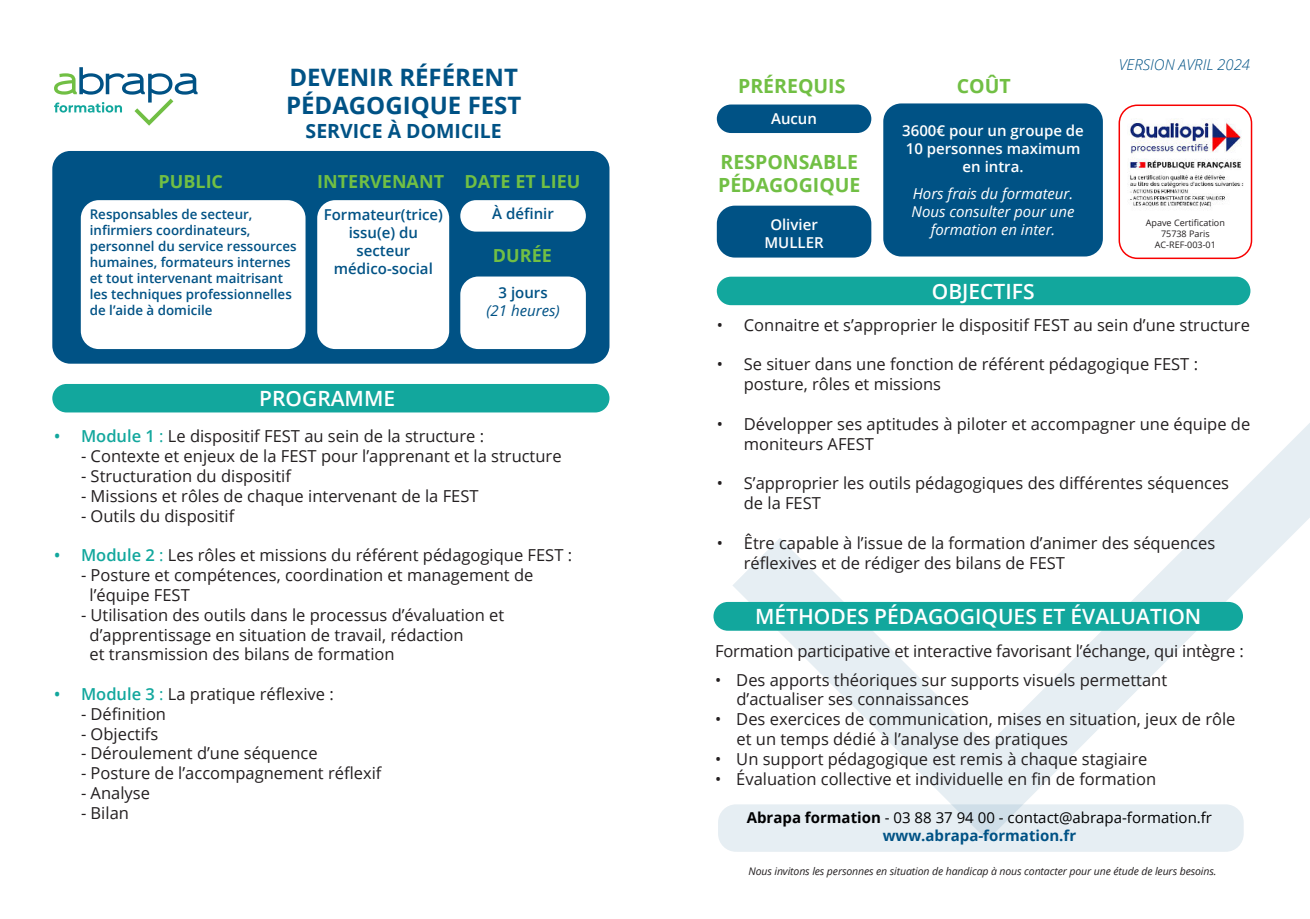
<style>
.page{position:relative;width:1310px;height:919px;background:#fff}
.page>*{position:absolute;margin:0;border:0;box-sizing:border-box;transform-origin:0 0}
.t1{font:700 24px/28.8px "Open Sans";color:#005285}
.t2{font:600 21px "Open Sans";color:#fff}
.t3{font:700 19.5px/23.4px "Open Sans";color:#71bf44}
.t4{font:700 19.5px "Open Sans";color:#005285}
.t5{font:700 18px "Open Sans";color:#71bf44}
.t6{font:16.5px/19.8px "Open Sans";color:#231f20}
.t7{font:15px/18px "Open Sans";color:#000001;text-align:center}
.t8{font:600 15px/18px "Open Sans";color:#fff;text-align:center}
.t9{font:600 15px/18px "Open Sans";color:#005285;text-align:center}
.t10{font:italic 15px/18px "Open Sans";color:#fff;text-align:center}
.t11{font:italic 300 15px "Open Sans";color:#005285}
.t12{font:italic 15px "Open Sans";color:#005285}
.t13{font:600 13.35px/16px "Open Sans";color:#005285}
.t14{font:italic 10.5px "Open Sans";letter-spacing:-.01em;color:#231f20}
.t15{font:9px/10.8px "Open Sans";color:#231f20;text-align:center}
.s1{font-weight:600;color:#12a79d}
.s2{color:#12a79d}
.s3{font-weight:700}
.s4{font-weight:700;color:#005285}
</style>
<div class="page">
<svg style="left:732px;top:423px;width:578px;height:417px"></svg>
<div style="left:52px;top:151px;width:557px;height:212px;background:#005285;border-radius:18px"></div>
<div style="left:317px;top:200px;width:132px;height:149px;background:#fff;border-radius:18px"></div>
<div style="left:81px;top:200px;width:224px;height:149px;background:#fff;border-radius:18px"></div>
<div style="left:717px;top:206px;width:154px;height:51px;background:#005285;border-radius:18px"></div>
<div style="left:883px;top:103px;width:220px;height:153px;background:#005285;border-radius:18px"></div>
<div style="left:717px;top:104px;width:154px;height:29px;background:#005285;border-radius:14px"></div>
<div style="left:717px;top:277px;width:533px;height:28px;background:#12a79d;border-radius:14px"></div>
<div style="left:713px;top:602px;width:530px;height:28px;background:#12a79d;border-radius:14px"></div>
<img style="left:1130px;top:119px;width:113px;height:88px">
<svg style="left:54px;top:67px;width:144px;height:59px"></svg>
<div style="left:1118px;top:104px;width:134px;height:155px;border:2px solid #f80000;border-radius:18px"></div>
<div style="left:460px;top:200px;width:126px;height:31px;background:#fff;border-radius:16px"></div>
<div style="left:460px;top:276px;width:126px;height:73px;background:#fff;border-radius:18px"></div>
<div style="left:718px;top:804px;width:525px;height:47px;background:#e6eef3;border-radius:18px"></div>
<div style="left:52px;top:384px;width:557px;height:28px;background:#12a79d;border-radius:14px"></div>
<h1 class="t1" style="left:286px;top:65px;width:237px">DEVENIR RÉFÉRENT<br>PÉDAGOGIQUE FEST</h1>
<p class="t4" style="left:306px;top:123px;width:198px">SERVICE À DOMICILE</p>
<p class="t5" style="left:158px;top:174px;width:66px">PUBLIC</p>
<p class="t5" style="left:317px;top:174px;width:128px">INTERVENANT</p>
<p class="t9" style="left:324px;top:207px;width:121px">Formateur(trice) issu(e) du secteur médico-social</p>
<p class="t13" style="left:90px;top:207px;width:208px">Responsables de secteur, infirmiers coordinateurs, personnel du service ressources humaines, formateurs internes et tout intervenant maitrisant les techniques professionnelles de l’aide à domicile</p>
<p class="t5" style="left:464px;top:174px;width:117px">DATE ET LIEU</p>
<p class="t9" style="left:492px;top:206px;width:63px">À définir</p>
<p class="t5" style="left:493px;top:248px;width:60px">DURÉE</p>
<p class="t9" style="left:498px;top:285px;width:51px">3 jours</p>
<p class="t12" style="left:486px;top:304px;width:75px">(21 heures)</p>
<p class="t2" style="left:259px;top:390px;width:137px">PROGRAMME</p>
<p class="t6" style="left:54px;top:428px;width:431px"><span class="s1">• Module 1</span> <span class="s2">:</span> Le dispositif FEST au sein de la structure :</p>
<p class="t6" style="left:81px;top:446px;width:482px">- Contexte et enjeux de la FEST pour l’apprenant et la structure</p>
<p class="t6" style="left:81px;top:468px;width:211px">- Structuration du dispositif</p>
<p class="t6" style="left:81px;top:487px;width:399px">- Missions et rôles de chaque intervenant de la FEST</p>
<p class="t6" style="left:81px;top:507px;width:155px">- Outils du dispositif</p>
<p class="t6" style="left:54px;top:547px;width:520px"><span class="s1">• Module 2</span> <span class="s2">:</span> Les rôles et missions du référent pédagogique FEST :</p>
<p class="t6" style="left:90px;top:567px;width:445px;text-indent:-9px">- Posture et compétences, coordination et management de l’équipe FEST</p>
<p class="t6" style="left:90px;top:606px;width:416px;text-indent:-9px">- Utilisation des outils dans le processus d’évaluation et d’apprentissage en situation de travail, rédaction<br>et transmission des bilans de formation</p>
<p class="t6" style="left:54px;top:683px;width:281px"><span class="s1">• Module 3</span> <span class="s2">:</span> La pratique réflexive :</p>
<p class="t6" style="left:81px;top:703px;width:87px">- Définition</p>
<p class="t6" style="left:81px;top:723px;width:79px">- Objectifs</p>
<p class="t6" style="left:81px;top:745px;width:238px">- Déroulement d’une séquence</p>
<p class="t6" style="left:81px;top:762px;width:302px">- Posture de l’accompagnement réflexif</p>
<p class="t6" style="left:81px;top:784px;width:70px">- Analyse</p>
<p class="t6" style="left:81px;top:804px;width:49px">- Bilan</p>
<p class="t3" style="left:738px;top:77px;width:109px">PRÉREQUIS</p>
<p class="t8" style="left:771px;top:111px;width:47px">Aucun</p>
<p class="t3" style="left:718px;top:152px;width:144px">RESPONSABLE<br>PÉDAGOGIQUE</p>
<p class="t8" style="left:764px;top:217px;width:61px">Olivier<br>MULLER</p>
<p class="t3" style="left:957px;top:77px;width:55px">COÛT</p>
<p class="t8" style="left:902px;top:123px;width:183px">3600€ pour un groupe de<br>10 personnes maximum en intra.</p>
<p class="t10" style="left:911px;top:186px;width:164px">Hors frais du formateur.<br>Nous consulter pour une formation en inter.</p>
<p class="t11" style="left:1118px;top:56px;width:133px">VERSION AVRIL 2024</p>
<p class="t15" style="left:1146px;top:217px;width:81px">Apave Certification<br>75738 Paris<br>AC-REF-003-01</p>
<p class="t2" style="left:932px;top:283px;width:104px">OBJECTIFS</p>
<p class="t6" style="left:717px;top:316px;width:534px">• Connaitre et s’approprier le dispositif FEST au sein d’une structure</p>
<p class="t6" style="left:744px;top:356px;width:456px;text-indent:-27px">• Se situer dans une fonction de référent pédagogique FEST : posture, rôles et missions</p>
<p class="t6" style="left:744px;top:415px;width:508px;text-indent:-27px">• Développer ses aptitudes à piloter et accompagner une équipe de moniteurs AFEST</p>
<p class="t6" style="left:744px;top:475px;width:487px;text-indent:-27px">• S’approprier les outils pédagogiques des différentes séquences de la FEST</p>
<p class="t6" style="left:744px;top:534px;width:473px;text-indent:-27px">• Être capable à l’issue de la formation d’animer des séquences réflexives et de rédiger des bilans de FEST</p>
<p class="t2" style="left:755px;top:608px;width:448px">MÉTHODES PÉDAGOGIQUES ET ÉVALUATION</p>
<p class="t6" style="left:715px;top:642px;width:530px">Formation participative et interactive favorisant l’échange, qui intègre :</p>
<p class="t6" style="left:736px;top:671px;width:432px;text-indent:-21px">• Des apports théoriques sur supports visuels permettant d’actualiser ses connaissances</p>
<p class="t6" style="left:736px;top:711px;width:500px;text-indent:-21px">• Des exercices de communication, mises en situation, jeux de rôle et un temps dédié à l’analyse des pratiques</p>
<p class="t6" style="left:715px;top:750px;width:434px">• Un support pédagogique est remis à chaque stagiaire</p>
<p class="t6" style="left:715px;top:770px;width:443px">• Évaluation collective et individuelle en fin de formation</p>
<p class="t7" style="left:747px;top:809px;width:467px"><span class="s3">Abrapa formation</span> - 03 88 37 94 00 - contact@abrapa-formation.fr <span class="s4">www.abrapa-formation.fr</span></p>
<p class="t14" style="left:748px;top:866px;width:469px">Nous invitons les personnes en situation de handicap à nous contacter pour une étude de leurs besoins.</p>
</div>
